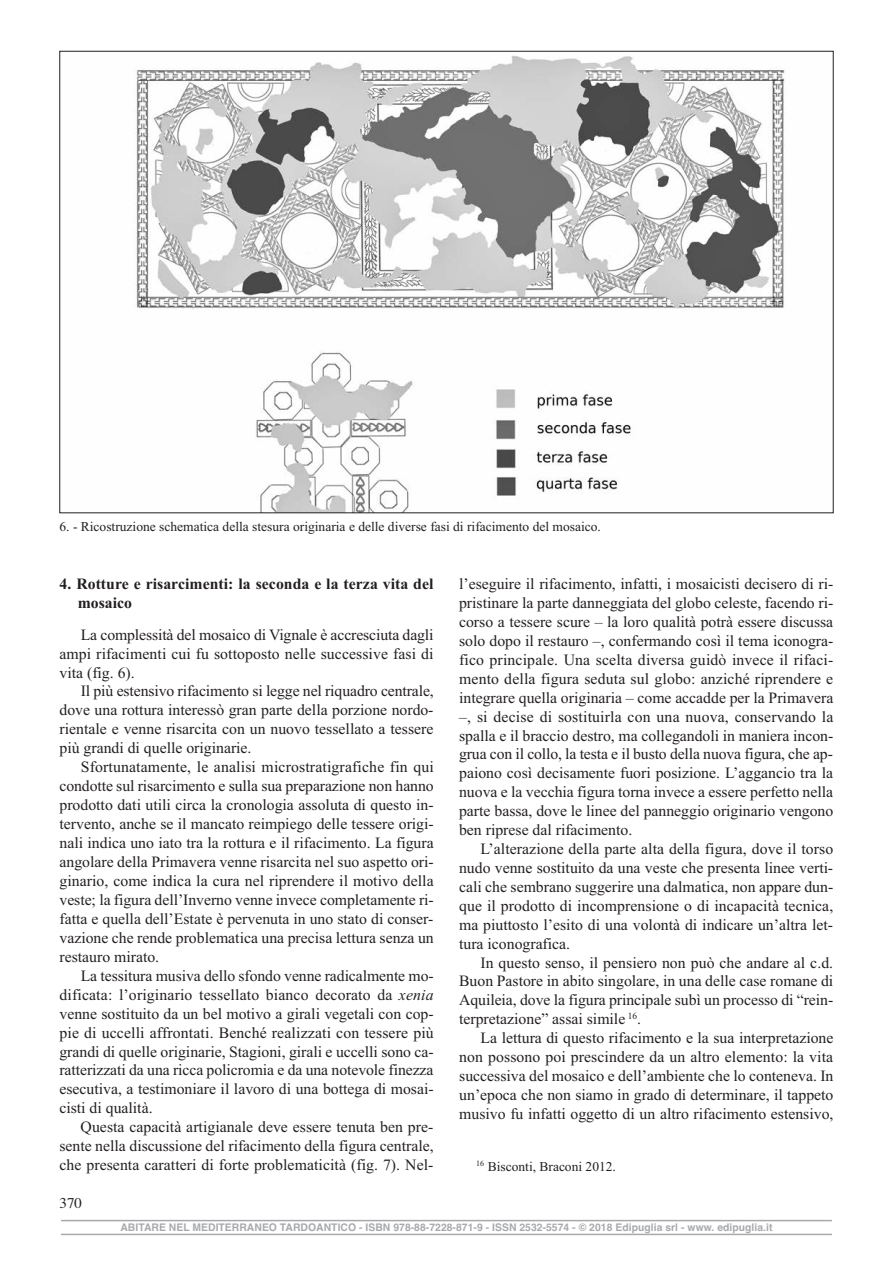
<style>
.page{position:relative;width:893px;height:1263px;background:#fff}
.page>*{position:absolute;margin:0;border:0;box-sizing:border-box;transform-origin:0 0}
.t1{font:15.75px "Times New Roman";color:#231f20}
.t2{font:700 15.75px/18.9px "Times New Roman";letter-spacing:.005em;color:#231f20}
.t3{font:15px "Times";color:#231f20}
.t4{font:13.5px "Times New Roman";color:#231f20}
.t5{font:700 10.5px "Helvetica";letter-spacing:.005em;color:#a8a9ad}
.s1{font-style:italic}
</style>
<div class="page">
<div style="left:60px;top:1218px;width:773px;height:21px;background:linear-gradient(to right,#fff,#fff)"></div>
<hr style="left:61px;top:1220px;width:771px;height:1px;background:#a8a9ad">
<hr style="left:61px;top:1234px;width:771px;height:1px;background:#a8a9ad">
<img style="left:134px;top:56px;width:651px;height:455px">
<p class="t4" style="left:60px;top:518px;width:543px">6. - Ricostruzione schematica della stesura originaria e delle diverse fasi di rifacimento del mosaico.</p>
<p class="t2" style="left:78px;top:574px;width:357px;text-indent:-18px">4. Rotture e risarcimenti: la seconda e la terza vita del mosaico</p>
<p class="t1" style="left:81px;top:625px;width:354px">La complessità del mosaico di Vignale è accresciuta dagli</p>
<p class="t1" style="left:60px;top:644px;width:375px">ampi rifacimenti cui fu sottoposto nelle successive fasi di</p>
<p class="t1" style="left:60px;top:663px;width:77px">vita (fig. 6).</p>
<p class="t1" style="left:81px;top:682px;width:355px">Il più estensivo rifacimento si legge nel riquadro centrale,</p>
<p class="t1" style="left:60px;top:701px;width:375px">dove una rottura interessò gran parte della porzione nordo-</p>
<p class="t1" style="left:60px;top:720px;width:375px">rientale e venne risarcita con un nuovo tessellato a tessere</p>
<p class="t1" style="left:60px;top:739px;width:194px">più grandi di quelle originarie.</p>
<p class="t1" style="left:81px;top:758px;width:354px">Sfortunatamente, le analisi microstratigrafiche fin qui</p>
<p class="t1" style="left:60px;top:776px;width:376px">condotte sul risarcimento e sulla sua preparazione non hanno</p>
<p class="t1" style="left:60px;top:795px;width:376px">prodotto dati utili circa la cronologia assoluta di questo in-</p>
<p class="t1" style="left:60px;top:814px;width:376px">tervento, anche se il mancato reimpiego delle tessere origi-</p>
<p class="t1" style="left:60px;top:833px;width:376px">nali indica uno iato tra la rottura e il rifacimento. La figura</p>
<p class="t1" style="left:60px;top:852px;width:376px">angolare della Primavera venne risarcita nel suo aspetto ori-</p>
<p class="t1" style="left:60px;top:871px;width:376px">ginario, come indica la cura nel riprendere il motivo della</p>
<p class="t1" style="left:60px;top:890px;width:376px">veste; la figura dell’Inverno venne invece completamente ri-</p>
<p class="t1" style="left:60px;top:909px;width:375px">fatta e quella dell’Estate è pervenuta in uno stato di conser-</p>
<p class="t1" style="left:60px;top:928px;width:376px">vazione che rende problematica una precisa lettura senza un</p>
<p class="t1" style="left:59px;top:947px;width:101px">restauro mirato.</p>
<p class="t1" style="left:81px;top:966px;width:354px">La tessitura musiva dello sfondo venne radicalmente mo-</p>
<p class="t1" style="left:59px;top:985px;width:376px">dificata: l’originario tessellato bianco decorato da <span class="s1">xenia</span></p>
<p class="t1" style="left:59px;top:1004px;width:376px">venne sostituito da un bel motivo a girali vegetali con cop-</p>
<p class="t1" style="left:59px;top:1023px;width:376px">pie di uccelli affrontati. Benché realizzati con tessere più</p>
<p class="t1" style="left:59px;top:1042px;width:376px">grandi di quelle originarie, Stagioni, girali e uccelli sono ca-</p>
<p class="t1" style="left:59px;top:1061px;width:376px">ratterizzati da una ricca policromia e da una notevole finezza</p>
<p class="t1" style="left:59px;top:1080px;width:376px">esecutiva, a testimoniare il lavoro di una bottega di mosai-</p>
<p class="t1" style="left:59px;top:1099px;width:95px">cisti di qualità.</p>
<p class="t1" style="left:81px;top:1118px;width:354px">Questa capacità artigianale deve essere tenuta ben pre-</p>
<p class="t1" style="left:59px;top:1136px;width:376px">sente nella discussione del rifacimento della figura centrale,</p>
<p class="t1" style="left:59px;top:1155px;width:376px">che presenta caratteri di forte problematicità (fig. 7). Nel-</p>
<p class="t3" style="left:60px;top:1194px;width:24px">370</p>
<p class="t1" style="left:459px;top:574px;width:376px">l’eseguire il rifacimento, infatti, i mosaicisti decisero di ri-</p>
<p class="t1" style="left:459px;top:593px;width:376px">pristinare la parte danneggiata del globo celeste, facendo ri-</p>
<p class="t1" style="left:459px;top:612px;width:376px">corso a tessere scure – la loro qualità potrà essere discussa</p>
<p class="t1" style="left:459px;top:631px;width:376px">solo dopo il restauro –, confermando così il tema iconogra-</p>
<p class="t1" style="left:459px;top:650px;width:376px">fico principale. Una scelta diversa guidò invece il rifaci-</p>
<p class="t1" style="left:459px;top:669px;width:376px">mento della figura seduta sul globo: anziché riprendere e</p>
<p class="t1" style="left:459px;top:688px;width:376px">integrare quella originaria – come accadde per la Primavera</p>
<p class="t1" style="left:459px;top:707px;width:376px">–, si decise di sostituirla con una nuova, conservando la</p>
<p class="t1" style="left:459px;top:726px;width:376px">spalla e il braccio destro, ma collegandoli in maniera incon-</p>
<p class="t1" style="left:459px;top:745px;width:375px">grua con il collo, la testa e il busto della nuova figura, che ap-</p>
<p class="t1" style="left:459px;top:764px;width:376px">paiono così decisamente fuori posizione. L’aggancio tra la</p>
<p class="t1" style="left:459px;top:783px;width:375px">nuova e la vecchia figura torna invece a essere perfetto nella</p>
<p class="t1" style="left:459px;top:801px;width:376px">parte bassa, dove le linee del panneggio originario vengono</p>
<p class="t1" style="left:459px;top:820px;width:175px">ben riprese dal rifacimento.</p>
<p class="t1" style="left:480px;top:839px;width:354px">L’alterazione della parte alta della figura, dove il torso</p>
<p class="t1" style="left:459px;top:858px;width:375px">nudo venne sostituito da una veste che presenta linee verti-</p>
<p class="t1" style="left:459px;top:877px;width:376px">cali che sembrano suggerire una dalmatica, non appare dun-</p>
<p class="t1" style="left:459px;top:896px;width:376px">que il prodotto di incomprensione o di incapacità tecnica,</p>
<p class="t1" style="left:459px;top:915px;width:375px">ma piuttosto l’esito di una volontà di indicare un’altra let-</p>
<p class="t1" style="left:459px;top:934px;width:113px">tura iconografica.</p>
<p class="t1" style="left:480px;top:953px;width:354px">In questo senso, il pensiero non può che andare al c.d.</p>
<p class="t1" style="left:459px;top:972px;width:376px">Buon Pastore in abito singolare, in una delle case romane di</p>
<p class="t1" style="left:459px;top:991px;width:376px">Aquileia, dove la figura principale subì un processo di “rein-</p>
<p class="t1" style="left:459px;top:1010px;width:184px">terpretazione” assai simile <sup>16</sup>.</p>
<p class="t1" style="left:480px;top:1028px;width:354px">La lettura di questo rifacimento e la sua interpretazione</p>
<p class="t1" style="left:459px;top:1047px;width:375px">non possono poi prescindere da un altro elemento: la vita</p>
<p class="t1" style="left:459px;top:1066px;width:376px">successiva del mosaico e dell’ambiente che lo conteneva. In</p>
<p class="t1" style="left:459px;top:1085px;width:376px">un’epoca che non siamo in grado di determinare, il tappeto</p>
<p class="t1" style="left:459px;top:1104px;width:376px">musivo fu infatti oggetto di un altro rifacimento estensivo,</p>
<p class="t4" style="left:476px;top:1158px;width:141px"><sup>16</sup> Bisconti, Braconi 2012.</p>
<p class="t5" style="left:120px;top:1221px;width:653px">ABITARE NEL MEDITERRANEO TARDOANTICO - ISBN 978-88-7228-871-9 - ISSN 2532-5574 - © 2018 Edipuglia srl - www. edipuglia.it</p>
</div>
